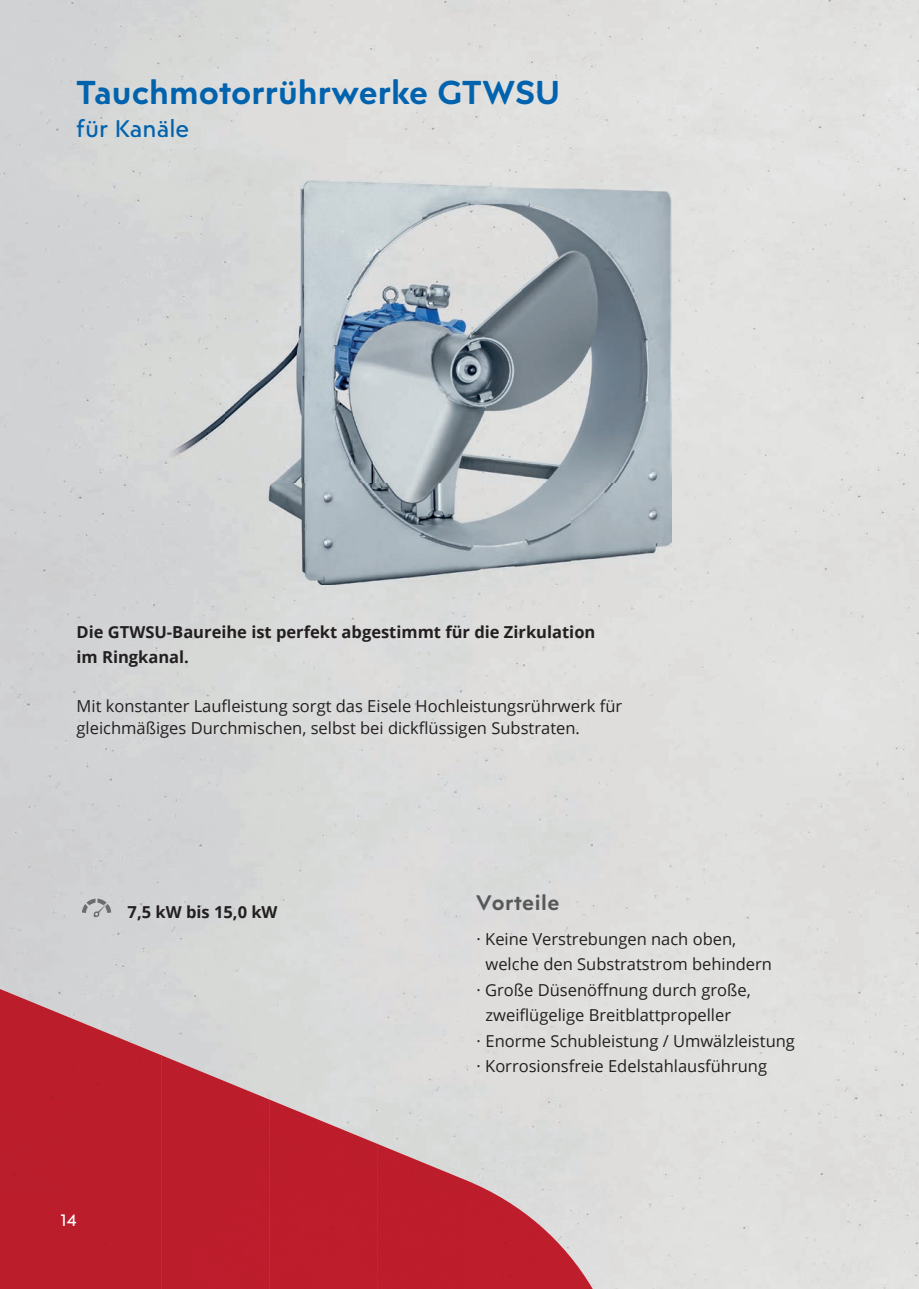
<style>
.page{position:relative;width:919px;height:1289px;background:#fff}
.page>*{position:absolute;margin:0;border:0;box-sizing:border-box;transform-origin:0 0}
.t1{font:600 33px "Posterama Text";color:#0163ae}
.t2{font:24px "Posterama Text";color:#0163ae}
.t3{font:600 21px "Posterama Text";letter-spacing:.02em;color:#57585a}
.t4{font:16.5px/22.5px "Open Sans";color:#231f20}
.t5{font:700 16.5px/25.5px "Open Sans";color:#231f20}
.t6{font:16.5px "Posterama Text";color:#fff}
</style>
<div class="page">
<div style="left:539px;top:1181px;width:74px;height:54px;background:#dcdcdc"></div>
<img style="left:0;top:988px;width:162px;height:300px">
<img style="left:161px;top:1055px;width:109px;height:233px">
<img style="left:269px;top:1099px;width:108px;height:189px">
<img style="left:377px;top:1143px;width:162px;height:145px">
<img style="left:539px;top:1224px;width:53px;height:64px">
<svg style="left:82px;top:898px;width:29px;height:15px"></svg>
<img style="left:93px;top:903px;width:14px;height:14px">
<img style="left:77px;top:181px;width:594px;height:404px">
<h1 class="t1" style="left:77px;top:70px;width:485px">Tauchmotorrührwerke GTWSU</h1>
<h2 class="t2" style="left:77px;top:113px;width:114px">für Kanäle</h2>
<p class="t5" style="left:77px;top:619px;width:520px">Die GTWSU-Baureihe ist perfekt abgestimmt für die Zirkulation im Ringkanal.</p>
<p class="t4" style="left:77px;top:693px;width:547px">Mit konstanter Laufleistung sorgt das Eisele Hochleistungsrührwerk für gleichmäßiges Durchmischen, selbst bei dickflüssigen Substraten.</p>
<p class="t5" style="left:128px;top:898px;width:151px">7,5 kW bis 15,0 kW</p>
<p class="t6" style="left:61px;top:1209px;width:17px">14</p>
<p class="t3" style="left:476px;top:888px;width:84px">Vorteile</p>
<p class="t4" style="left:476px;top:927px;width:261px">· Keine Verstrebungen nach oben,</p>
<p class="t4" style="left:485px;top:952px;width:288px">welche den Substratstrom behindern</p>
<p class="t4" style="left:476px;top:978px;width:276px">· Große Düsenöffnung durch große,</p>
<p class="t4" style="left:485px;top:1003px;width:247px">zweiflügelige Breitblattpropeller</p>
<p class="t4" style="left:476px;top:1029px;width:320px">· Enorme Schubleistung / Umwälzleistung</p>
<p class="t4" style="left:476px;top:1054px;width:292px">· Korrosionsfreie Edelstahlausführung</p>
</div>
